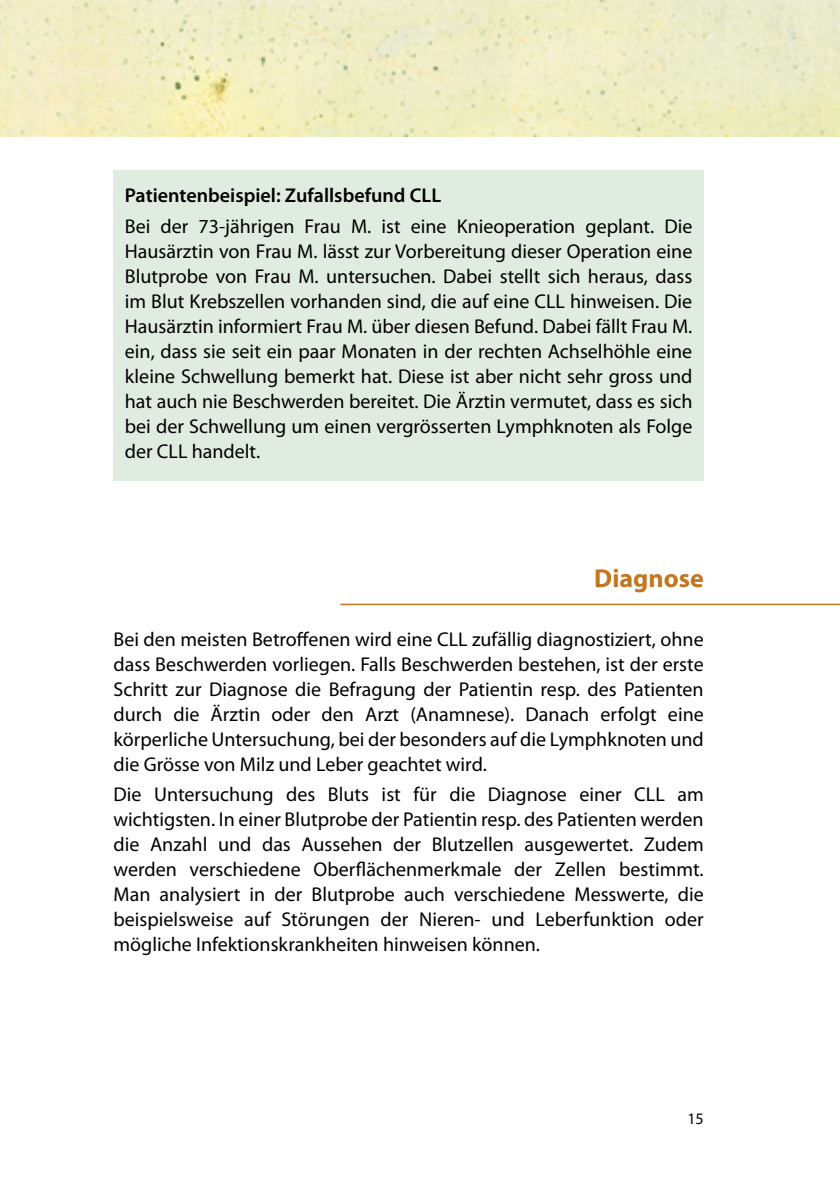
<style>
.page{position:relative;width:840px;height:1191px;background:#fff}
.page>*{position:absolute;margin:0;border:0;box-sizing:border-box;transform-origin:0 0}
.t1{font:700 26px "Myriad Pro";color:#c47520}
.t2{font:20px/25px "Myriad Pro";color:#000;text-align:justify}
.t3{font:600 20px "Myriad Pro";color:#000}
.t4{font:16px "Myriad Pro";color:#000}
</style>
<div class="page">
<img style="left:0;top:0;width:839px;height:136px">
<div style="left:113px;top:170px;width:590px;height:310px;background:#e1ece0"></div>
<hr style="left:340px;top:603px;width:499px;height:2px;background:#c47520">
<p class="t3" style="left:125px;top:183px;width:318px">Patientenbeispiel: Zufallsbefund CLL</p>
<p class="t2" style="left:125px;top:213px;width:568px">Bei der 73-jährigen Frau M. ist eine Knieoperation geplant. Die Hausärztin von Frau M. lässt zur Vorbereitung dieser Operation eine Blutprobe von Frau M. untersuchen. Dabei stellt sich heraus, dass im Blut Krebszellen vorhanden sind, die auf eine CLL hinweisen. Die Hausärztin informiert Frau M. über diesen Befund. Dabei fällt Frau M. ein, dass sie seit ein paar Monaten in der rechten Achselhöhle eine kleine Schwellung bemerkt hat. Diese ist aber nicht sehr gross und hat auch nie Beschwerden bereitet. Die Ärztin vermutet, dass es sich bei der Schwellung um einen vergrösserten Lymphknoten als Folge der CLL handelt.</p>
<h1 class="t1" style="left:593px;top:561px;width:111px">Diagnose</h1>
<p class="t2" style="left:113px;top:626px;width:591px">Bei den meisten Betroffenen wird eine CLL zufällig diagnostiziert, ohne dass Beschwerden vorliegen. Falls Beschwerden bestehen, ist der erste Schritt zur Diagnose die Befragung der Patientin resp. des Patienten durch die Ärztin oder den Arzt (Anamnese). Danach erfolgt eine körperliche Untersuchung, bei der besonders auf die Lymphknoten und die Grösse von Milz und Leber geachtet wird.</p>
<p class="t2" style="left:113px;top:782px;width:591px">Die Untersuchung des Bluts ist für die Diagnose einer CLL am wichtigsten. In einer Blutprobe der Patientin resp. des Patienten werden die Anzahl und das Aussehen der Blutzellen ausgewertet. Zudem werden verschiedene Oberflächenmerkmale der Zellen bestimmt.<br>Man analysiert in der Blutprobe auch verschiedene Messwerte, die beispielsweise auf Störungen der Nieren- und Leberfunktion oder mögliche Infektionskrankheiten hinweisen können.</p>
<p class="t4" style="left:687px;top:1108px;width:18px">15</p>
</div>
